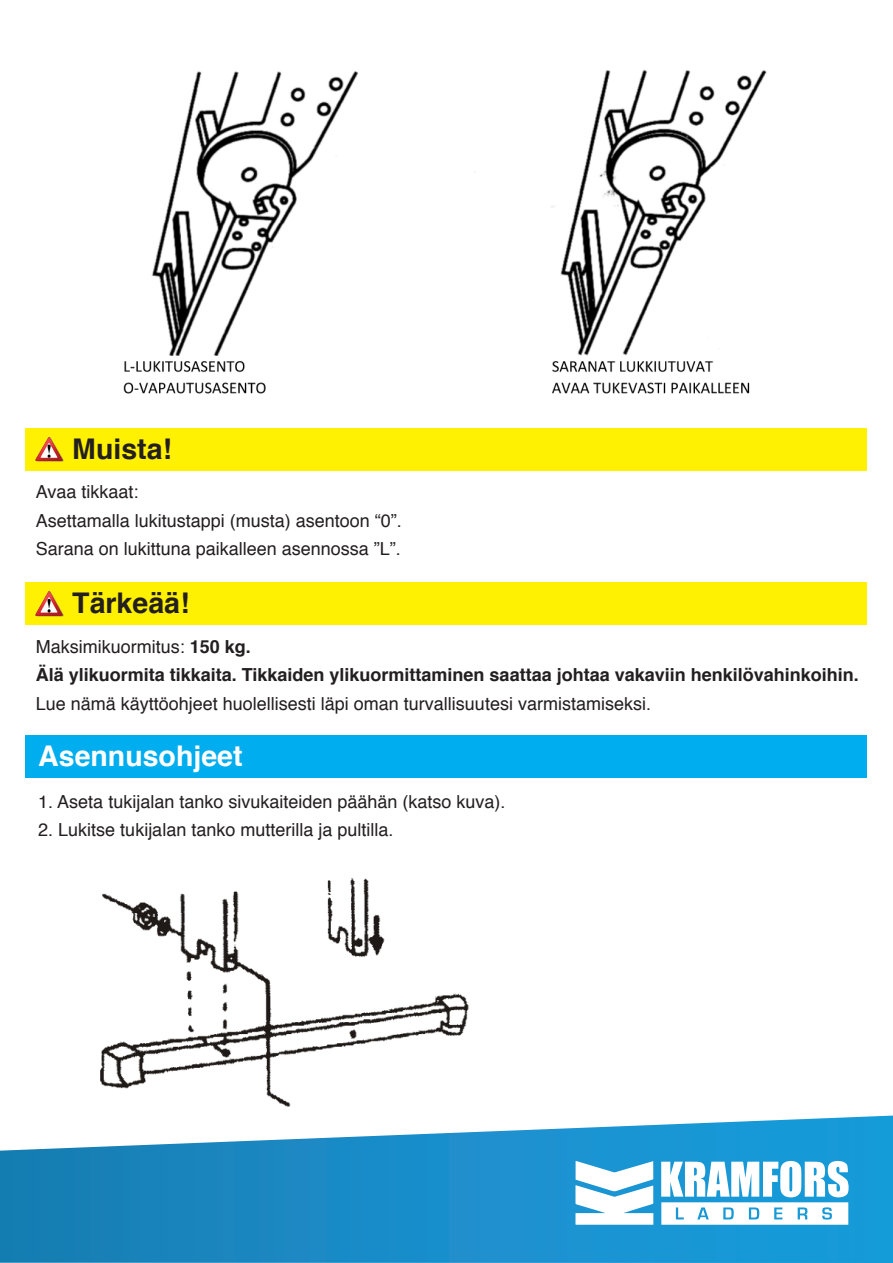
<style>
.page{position:relative;width:893px;height:1263px;background:#fff}
.page>*{position:absolute;margin:0;border:0;box-sizing:border-box;transform-origin:0 0}
.t1{font:700 28.5px "Helvetica";color:#231f20}
.t2{font:700 28.5px "Helvetica";color:#fff}
.t3{font:18px/28.5px "Helvetica";color:#231f20}
.t4{font:700 18px/28.5px "Helvetica";color:#231f20}
.s1{font-weight:400}
</style>
<div class="page">
<img style="left:100px;top:878px;width:369px;height:229px">
<svg style="left:0;top:1115px;width:893px;height:148px;background:#399ccf"></svg>
<svg style="left:575px;top:1161px;width:78px;height:64px"></svg>
<svg style="left:661px;top:1161px;width:188px;height:64px"></svg>
<img style="left:123px;top:70px;width:644px;height:324px">
<div style="left:26px;top:428px;width:841px;height:42px;background:#fff101"></div>
<img style="left:35px;top:437px;width:28px;height:25px">
<div style="left:26px;top:582px;width:841px;height:43px;background:#fff101"></div>
<img style="left:35px;top:591px;width:28px;height:26px">
<div style="left:26px;top:735px;width:841px;height:43px;background:#00aeef"></div>
<h1 class="t1" style="left:72px;top:426px;width:101px">Muista!</h1>
<p class="t3" style="left:36px;top:478px;width:368px">Avaa tikkaat:<br>Asettamalla lukitustappi (musta) asentoon “0”.<br>Sarana on lukittuna paikalleen asennossa ”L”.</p>
<h1 class="t1" style="left:72px;top:580px;width:119px">Tärkeää!</h1>
<p class="t4" style="left:36px;top:632px;width:824px"><span class="s1">Maksimikuormitus:</span> 150 kg.<br>Älä ylikuormita tikkaita. Tikkaiden ylikuormittaminen saattaa johtaa vakaviin henkilövahinkoihin.</p>
<p class="t3" style="left:36px;top:689px;width:617px">Lue nämä käyttöohjeet huolellisesti läpi oman turvallisuutesi varmistamiseksi.</p>
<h1 class="t2" style="left:38px;top:733px;width:206px">Asennusohjeet</h1>
<p class="t3" style="left:38px;top:788px;width:469px">1. Aseta tukijalan tanko sivukaiteiden päähän (katso kuva).</p>
<p class="t3" style="left:38px;top:816px;width:357px">2. Lukitse tukijalan tanko mutterilla ja pultilla.</p>
</div>
